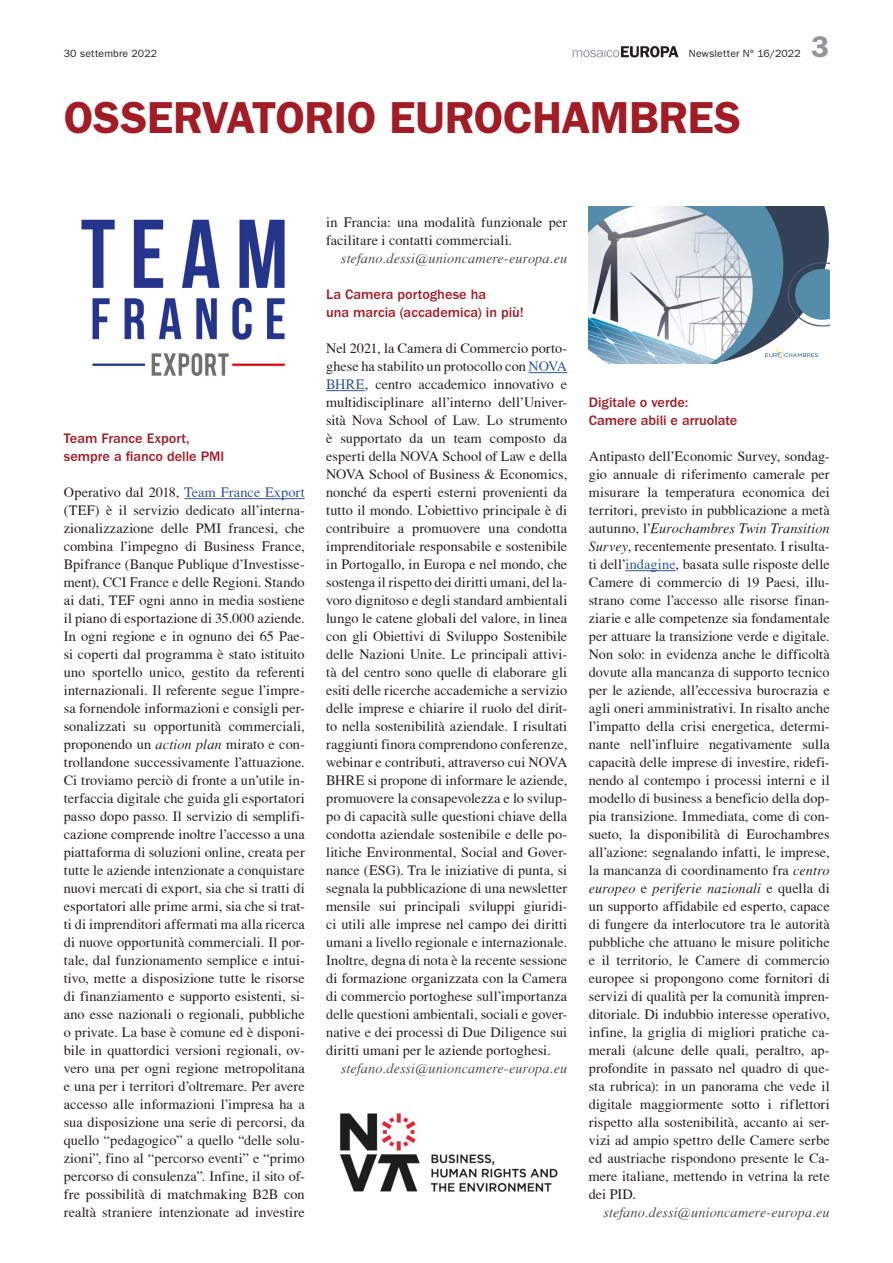
<style>
.page{position:relative;width:893px;height:1263px;background:#fff}
.page>*{position:absolute;margin:0;border:0;box-sizing:border-box;transform-origin:0 0}
.t1{font:600 45px "ITC Franklin Gothic Std";letter-spacing:-.01em;color:#a11c25}
.t2{font:600 30px "ITC Franklin Gothic Std";color:#939598}
.t3{font:14.25px/18px "T Acc LAD";letter-spacing:.005em;color:#231f20;text-align:justify}
.t4{font:500 14.25px/18px "ITC Franklin Gothic Std";color:#a11c25}
.t5{font:14.25px "T Acc LAD Italic";letter-spacing:.01em;color:#4b4c4d}
.t6{font:14.25px "T Acc LAD Italic";letter-spacing:.005em;color:#231f20}
.t7{font:10.5px "ITC Franklin Gothic Std";letter-spacing:.015em;color:#231f20}
.s1{color:#2f5496}
.s2{font-family:"T Acc LAD Italic"}
.s3{font-family:"T Acc LAD"}
</style>
<div class="page">
<svg style="left:573px;top:46px;width:105px;height:11px"></svg>
<hr style="left:184px;top:498px;width:121px;height:1px;background:#2f5496">
<hr style="left:529px;top:372px;width:38px;height:1px;background:#2f5496">
<hr style="left:326px;top:390px;width:39px;height:1px;background:#2f5496">
<hr style="left:625px;top:570px;width:50px;height:1px;background:#2f5496">
<img style="left:81px;top:219px;width:204px;height:157px">
<img style="left:589px;top:207px;width:240px;height:157px">
<img style="left:340px;top:1113px;width:218px;height:79px">
<p class="t7" style="left:64px;top:48px;width:95px">30 settembre 2022</p>
<p class="t7" style="left:689px;top:48px;width:113px">Newsletter N° 16/2022</p>
<h2 class="t2" style="left:811px;top:29px;width:19px">3</h2>
<h1 class="t1" style="left:64px;top:91px;width:679px">OSSERVATORIO EUROCHAMBRES</h1>
<p class="t4" style="left:64px;top:429px;width:162px">Team France Export, sempre a fianco delle PMI</p>
<p class="t3" style="left:64px;top:483px;width:242px">Operativo dal 2018, <span class="s1">Team France Export </span>(TEF) è il servizio dedicato all’interna&shy;zionalizzazione delle PMI francesi, che combina l’impegno di Business France, Bpifrance (Banque Publique d’Investisse&shy;ment), CCI France e delle Regioni. Stando ai dati, TEF ogni anno in media sostiene il piano di esportazione di 35.000 aziende.<br>In ogni regione e in ognuno dei 65 Pae&shy;si coperti dal programma è stato istituito uno sportello unico, gestito da referenti internazionali. Il referente segue l’impre&shy;sa fornendole informazioni e consigli per&shy;sonalizzati su opportunità commerciali, proponendo un <span class="s2">action plan</span> mirato e con&shy;trollandone successivamente l’attuazione.<br>Ci troviamo perciò di fronte a un’utile in&shy;terfaccia digitale che guida gli esportatori passo dopo passo. Il servizio di semplifi&shy;cazione comprende inoltre l’accesso a una piattaforma di soluzioni online, creata per tutte le aziende intenzionate a conquistare nuovi mercati di export, sia che si tratti di esportatori alle prime armi, sia che si trat&shy;ti di imprenditori affermati ma alla ricerca di nuove opportunità commerciali. Il por&shy;tale, dal funzionamento semplice e intui&shy;tivo, mette a disposizione tutte le risorse di finanziamento e supporto esistenti, si&shy;ano esse nazionali o regionali, pubbliche o private. La base è comune ed è disponi&shy;bile in quattordici versioni regionali, ov&shy;vero una per ogni regione metropolitana e una per i territori d’oltremare. Per avere accesso alle informazioni l’impresa ha a sua disposizione una serie di percorsi, da quello “pedagogico” a quello “delle solu&shy;zioni”, fino al “percorso eventi” e “primo percorso di consulenza”. Infine, il sito of&shy;fre possibilità di matchmaking B2B con realtà straniere intenzionate ad investire</p>
<p class="t3" style="left:326px;top:213px;width:243px">in Francia: una modalità funzionale per facilitare i contatti commerciali.</p>
<p class="t5" style="left:341px;top:250px;width:228px">stefano.dessi@unioncamere-europa.eu</p>
<p class="t4" style="left:326px;top:285px;width:199px">La Camera portoghese ha<br>una marcia (accademica) in più!</p>
<p class="t3" style="left:326px;top:339px;width:243px">Nel 2021, la Camera di Commercio porto&shy;ghese ha stabilito un protocollo con <span class="s1">NOVA BHRE</span>, centro accademico innovativo e multidisciplinare all’interno dell’Univer&shy;sità Nova School of Law. Lo strumento è supportato da un team composto da esperti della NOVA School of Law e della NOVA School of Business &amp; Economics, nonché da esperti esterni provenienti da tutto il mondo. L’obiettivo principale è di contribuire a promuovere una condotta imprenditoriale responsabile e sostenibile in Portogallo, in Europa e nel mondo, che sostenga il rispetto dei diritti umani, del la&shy;voro dignitoso e degli standard ambientali lungo le catene globali del valore, in linea con gli Obiettivi di Sviluppo Sostenibile delle Nazioni Unite. Le principali attivi&shy;tà del centro sono quelle di elaborare gli esiti delle ricerche accademiche a servizio delle imprese e chiarire il ruolo del dirit&shy;to nella sostenibilità aziendale. I risultati raggiunti finora comprendono conferenze, webinar e contributi, attraverso cui NOVA BHRE si propone di informare le aziende, promuovere la consapevolezza e lo svilup&shy;po di capacità sulle questioni chiave della condotta aziendale sostenibile e delle po&shy;litiche Environmental, Social and Gover&shy;nance (ESG). Tra le iniziative di punta, si segnala la pubblicazione di una newsletter mensile sui principali sviluppi giuridi&shy;ci utili alle imprese nel campo dei diritti umani a livello regionale e internazionale.<br>Inoltre, degna di nota è la recente sessione di formazione organizzata con la Camera di commercio portoghese sull’importanza delle questioni ambientali, sociali e gover&shy;native e dei processi di Due Diligence sui diritti umani per le aziende portoghesi.</p>
<p class="t5" style="left:341px;top:1060px;width:228px">stefano.dessi@unioncamere-europa.eu</p>
<p class="t4" style="left:589px;top:393px;width:150px">Digitale o verde:<br>Camere abili e arruolate</p>
<p class="t3" style="left:589px;top:447px;width:242px">Antipasto dell’Economic Survey, sondag&shy;gio annuale di riferimento camerale per misurare la temperatura economica dei territori, previsto in pubblicazione a metà</p>
<p class="t6" style="left:589px;top:520px;width:242px"><span class="s3">autunno, l’</span>Eurochambres Twin Transition</p>
<p class="t3" style="left:589px;top:537px;width:242px"><span class="s2">Survey</span>, recentemente presentato. I risulta&shy;ti dell’<span class="s1">indagine</span>, basata sulle risposte delle Camere di commercio di 19 Paesi, illu&shy;strano come l’accesso alle risorse finan&shy;ziarie e alle competenze sia fondamentale per attuare la transizione verde e digitale.<br>Non solo: in evidenza anche le difficoltà dovute alla mancanza di supporto tecnico per le aziende, all’eccessiva burocrazia e agli oneri amministrativi. In risalto anche l’impatto della crisi energetica, determi&shy;nante nell’influire negativamente sulla capacità delle imprese di investire, ridefi&shy;nendo al contempo i processi interni e il modello di business a beneficio della dop&shy;pia transizione. Immediata, come di con&shy;sueto, la disponibilità di Eurochambres all’azione: segnalando infatti, le imprese, la mancanza di coordinamento fra <span class="s2">centro</span></p>
<p class="t6" style="left:589px;top:880px;width:242px">europeo <span class="s3">e</span> periferie nazionali <span class="s3">e quella di</span></p>
<p class="t3" style="left:589px;top:897px;width:242px">un supporto affidabile ed esperto, capace di fungere da interlocutore tra le autorità pubbliche che attuano le misure politiche e il territorio, le Camere di commercio europee si propongono come fornitori di servizi di qualità per la comunità impren&shy;ditoriale. Di indubbio interesse operativo, infine, la griglia di migliori pratiche ca&shy;merali (alcune delle quali, peraltro, ap&shy;profondite in passato nel quadro di que&shy;sta rubrica): in un panorama che vede il digitale maggiormente sotto i riflettori rispetto alla sostenibilità, accanto ai ser&shy;vizi ad ampio spettro delle Camere serbe ed austriache rispondono presente le Ca&shy;mere italiane, mettendo in vetrina la rete dei PID.</p>
<p class="t5" style="left:603px;top:1204px;width:228px">stefano.dessi@unioncamere-europa.eu</p>
</div>
